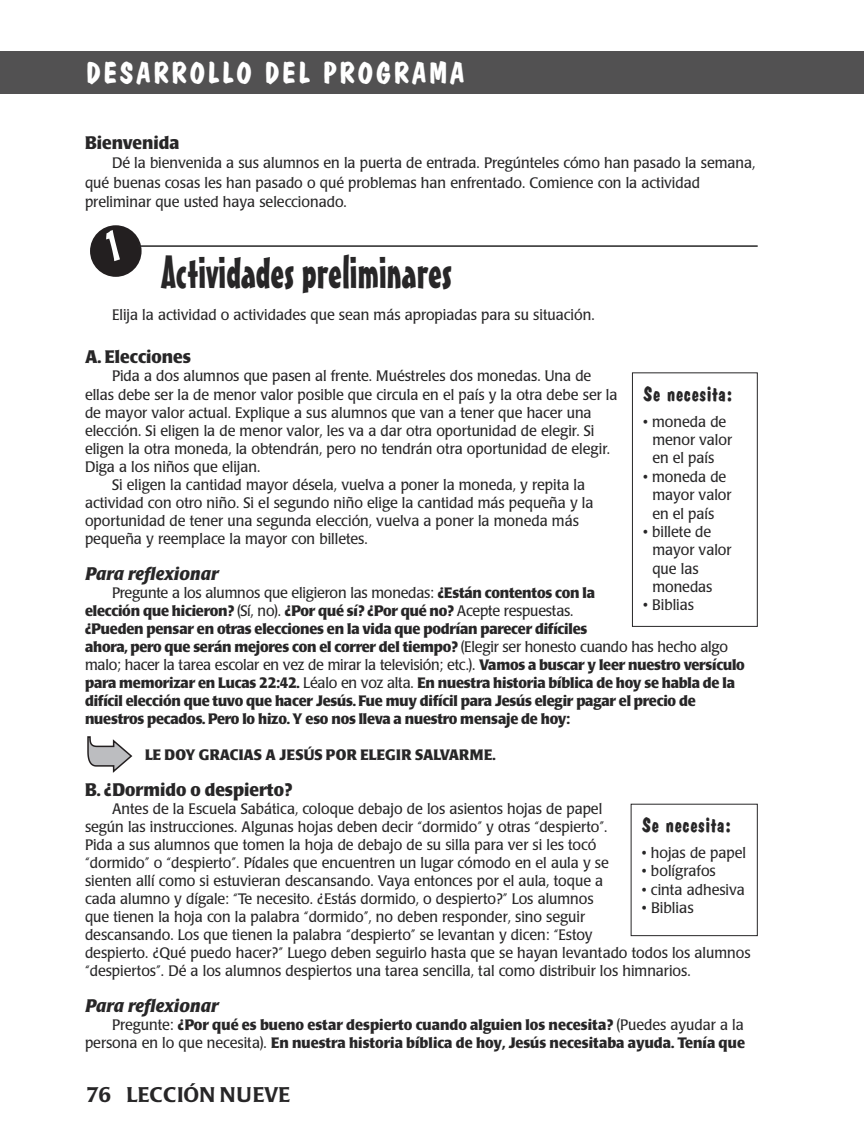
<style>
.page{position:relative;width:864px;height:1148px;background:#fff}
.page>*{position:absolute;margin:0;border:0;box-sizing:border-box;transform-origin:0 0}
.t1{font:45px "Mister Earl BT";color:#272627;scale:.95 1}
.t2{font:700 30px "Dom Casual D";letter-spacing:.1em;color:#fff}
.t3{font:700 21px "Dom Casual";color:#272627;scale:.95 1}
.t4{font:500 21px "Poppl Laudatio";color:#272627}
.t5{font:700 18px "Poppl Laudatio";color:#272627;scale:.95 1}
.t6{font:italic 700 18px "Poppl Laudatio";color:#272627;scale:.95 1}
.t7{font:15px/18px "Poppl Laudatio";color:#272627;scale:.95 1}
.t8{font:700 15px/18px "Poppl Laudatio";letter-spacing:-.015em;color:#272627;scale:.95 1}
.t9{font:15px "Poppl Laudatio";color:#272627}
.s1{font-weight:400}
</style>
<div class="page">
<div style="left:0;top:51px;width:864px;height:43px;background:#525152"></div>
<hr style="left:139px;top:245px;width:619px;height:2px;background:#272627">
<div style="left:632px;top:372px;width:126px;height:254px;border:1px solid #272627"></div>
<svg style="left:87px;top:736px;width:45px;height:36px"></svg>
<svg style="left:90px;top:225px;width:52px;height:52px"></svg>
<h2 class="t2" style="left:87px;top:55px;width:380px">DESARROLLO DEL PROGRAMA</h2>
<p class="t5" style="left:85px;top:135px;width:101px">Bienvenida</p>
<p class="t7" style="left:85px;top:155px;width:707px;line-height:19.5px;text-indent:27px">Dé la bienvenida a sus alumnos en la puerta de entrada. Pregúnteles cómo han pasado la semana, qué buenas cosas les han pasado o qué problemas han enfrentado. Comience con la actividad preliminar que usted haya seleccionado.</p>
<h1 class="t1" style="left:162px;top:256px;width:307px">Actividades preliminares</h1>
<p class="t7" style="left:112px;top:307px;width:510px">Elija la actividad o actividades que sean más apropiadas para su situación.</p>
<p class="t5" style="left:85px;top:350px;width:113px">A. Elecciones</p>
<p class="t7" style="left:112px;top:368px;width:506px">Pida a dos alumnos que pasen al frente. Muéstreles dos monedas. Una de</p>
<p class="t7" style="left:85px;top:386px;width:562px">ellas debe ser la de menor valor posible que circula en el país y la otra debe ser la</p>
<p class="t7" style="left:85px;top:404px;width:535px">de mayor valor actual. Explique a sus alumnos que van a tener que hacer una</p>
<p class="t7" style="left:85px;top:422px;width:538px">elección. Si eligen la de menor valor, les va a dar otra oportunidad de elegir. Si</p>
<p class="t7" style="left:85px;top:440px;width:554px">eligen la otra moneda, la obtendrán, pero no tendrán otra oportunidad de elegir.</p>
<p class="t7" style="left:85px;top:458px;width:186px">Diga a los niños que elijan.</p>
<p class="t7" style="left:112px;top:476px;width:500px">Si eligen la cantidad mayor désela, vuelva a poner la moneda, y repita la</p>
<p class="t7" style="left:85px;top:494px;width:537px">actividad con otro niño. Si el segundo niño elige la cantidad más pequeña y la</p>
<p class="t7" style="left:85px;top:512px;width:521px">oportunidad de tener una segunda elección, vuelva a poner la moneda más</p>
<p class="t7" style="left:85px;top:530px;width:299px">pequeña y reemplace la mayor con billetes.</p>
<p class="t6" style="left:85px;top:566px;width:142px">Para reflexionar</p>
<p class="t8" style="left:85px;top:585px;width:696px;text-indent:27px"><span class="s1">Pregunte a los alumnos que eligieron las monedas:</span> ¿Están contentos con la<br>elección que hicieron? <span class="s1">(Sí, no).</span> ¿Por qué sí? ¿Por qué no? <span class="s1">Acepte respuestas.<br></span>¿Pueden pensar en otras elecciones en la vida que podrían parecer difíciles<br>ahora, pero que serán mejores con el correr del tiempo? <span class="s1">(Elegir ser honesto cuando has hecho algo malo; hacer la tarea escolar en vez de mirar la televisión; etc.).</span> Vamos a buscar y leer nuestro versículo para memorizar en Lucas 22:42. <span class="s1">Léalo en voz alta.</span> En nuestra historia bíblica de hoy se habla de la difícil elección que tuvo que hacer Jesús. Fue muy difícil para Jesús elegir pagar el precio de nuestros pecados. Pero lo hizo. Y eso nos lleva a nuestro mensaje de hoy:</p>
<p class="t8" style="left:145px;top:747px;width:370px">LE DOY GRACIAS A JESÚS POR ELEGIR SALVARME.</p>
<p class="t5" style="left:85px;top:782px;width:220px">B. ¿Dormido o despierto?</p>
<p class="t7" style="left:85px;top:800px;width:702px;text-indent:27px">Antes de la Escuela Sabática, coloque debajo de los asientos hojas de papel<br>según las instrucciones. Algunas hojas deben decir “dormido” y otras “despierto”.<br>Pida a sus alumnos que tomen la hoja de debajo de su silla para ver si les tocó<br>“dormido” o “despierto”. Pídales que encuentren un lugar cómodo en el aula y se<br>sienten allí como si estuvieran descansando. Vaya entonces por el aula, toque a<br>cada alumno y dígale: “Te necesito. ¿Estás dormido, o despierto?” Los alumnos<br>que tienen la hoja con la palabra “dormido”, no deben responder, sino seguir<br>descansando. Los que tienen la palabra “despierto” se levantan y dicen: “Estoy<br>despierto. ¿Qué puedo hacer?” Luego deben seguirlo hasta que se hayan levantado todos los alumnos “despiertos”. Dé a los alumnos despiertos una tarea sencilla, tal como distribuir los himnarios.</p>
<p class="t6" style="left:85px;top:998px;width:142px">Para reflexionar</p>
<p class="t8" style="left:85px;top:1017px;width:696px;text-align:right"><span class="s1">Pregunte:</span> ¿Por qué es bueno estar despierto cuando alguien los necesita? <span class="s1">(Puedes ayudar a la persona en lo que necesita).</span> En nuestra historia bíblica de hoy, Jesús necesitaba ayuda. Tenía que</p>
<h3 class="t4" style="left:87px;top:1086px;width:205px">76 LECCIÓN NUEVE</h3>
<h3 class="t3" style="left:643px;top:386px;width:96px">Se necesita:</h3>
<p class="t7" style="left:652px;top:414px;width:86px;text-indent:-9px">• moneda de menor valor en el país</p>
<p class="t7" style="left:652px;top:469px;width:85px;text-indent:-9px">• moneda de mayor valor en el país</p>
<p class="t7" style="left:652px;top:524px;width:85px;text-indent:-9px">• billete de mayor valor que las monedas</p>
<p class="t7" style="left:643px;top:597px;width:55px">• Biblias</p>
<h3 class="t3" style="left:642px;top:817px;width:96px">Se necesita:</h3>
<p class="t7" style="left:642px;top:845px;width:111px">• hojas de papel</p>
<p class="t7" style="left:642px;top:863px;width:79px">• bolígrafos</p>
<p class="t7" style="left:642px;top:881px;width:110px">• cinta adhesiva</p>
<p class="t9" style="left:642px;top:901px;width:53px">• Biblias</p>
</div>
